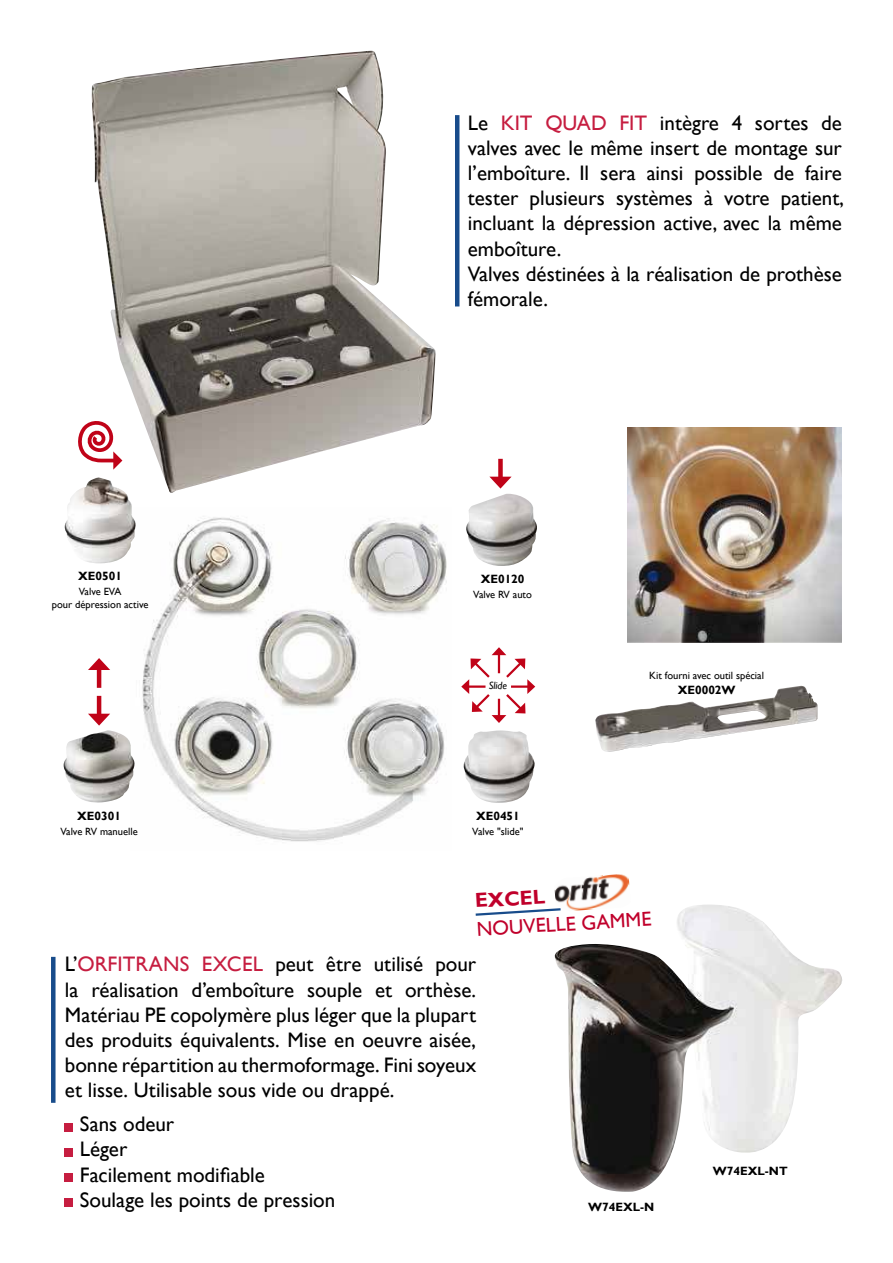
<style>
.page{position:relative;width:893px;height:1263px;background:#fff}
.page>*{position:absolute;margin:0;border:0;box-sizing:border-box;transform-origin:0 0}
.t1{font:21px/25.2px "Gill Sans";color:#000}
.t2{font:20.25px "Gill Sans";color:#c0002b}
.t3{font:700 20.25px "Gill Sans";color:#c0002b}
.t4{font:700 12px "Gill Sans";color:#000}
.t5{font:10.5px/12.6px "Gill Sans";color:#000;text-align:center}
.t6{font:italic 10.5px "Gill Sans";color:#000}
.s1{color:#c61d40}
</style>
<div class="page">
<img style="left:627px;top:427px;width:214px;height:215px">
<img style="left:142px;top:517px;width:305px;height:325px">
<hr style="left:455px;top:115px;width:4px;height:191px;background:#184c8b">
<img style="left:91px;top:51px;width:345px;height:442px">
<img style="left:64px;top:477px;width:74px;height:87px">
<img style="left:63px;top:730px;width:72px;height:73px">
<img style="left:463px;top:730px;width:72px;height:73px">
<img style="left:466px;top:494px;width:71px;height:72px">
<img style="left:595px;top:686px;width:223px;height:66px">
<div style="left:498px;top:459px;width:5px;height:22px;background:#c00318"></div>
<svg style="left:490px;top:477px;width:21px;height:12px"></svg>
<hr style="left:97px;top:696px;width:4px;height:22px;background:#c00318">
<svg style="left:88px;top:714px;width:22px;height:12px"></svg>
<hr style="left:97px;top:666px;width:4px;height:22px;background:#c00318">
<svg style="left:88px;top:658px;width:22px;height:12px"></svg>
<svg style="left:461px;top:647px;width:74px;height:76px"></svg>
<svg style="left:78px;top:416px;width:44px;height:54px"></svg>
<div style="left:65px;top:1123px;width:8px;height:8px;background:#c61d40"></div>
<div style="left:65px;top:1148px;width:8px;height:8px;background:#c61d40"></div>
<div style="left:65px;top:1173px;width:8px;height:8px;background:#c61d40"></div>
<div style="left:65px;top:1198px;width:8px;height:9px;background:#c61d40"></div>
<div style="left:51px;top:957px;width:5px;height:146px;background:#184c8b"></div>
<img style="left:554px;top:904px;width:288px;height:288px">
<svg style="left:475px;top:874px;width:165px;height:43px"></svg>
<p class="t4" style="left:78px;top:571px;width:45px">XE0501</p>
<p class="t5" style="left:52px;top:586px;width:98px">Valve EVA<br>pour dépression active</p>
<p class="t4" style="left:77px;top:811px;width:45px">XE0301</p>
<p class="t5" style="left:60px;top:826px;width:79px">Valve RV manuelle</p>
<p class="t1" style="left:468px;top:112px;width:378px">Le <span class="s1">KIT QUAD FIT</span> intègre 4 sortes de valves avec le même insert de montage sur l’emboîture. Il sera ainsi possible de faire tester plusieurs systèmes à votre patient, incluant la dépression active, avec la même emboîture.<br>Valves déstinées à la réalisation de prothèse fémorale.</p>
<p class="t4" style="left:481px;top:574px;width:45px">XE0120</p>
<p class="t5" style="left:473px;top:589px;width:60px">Valve RV auto</p>
<p class="t5" style="left:649px;top:670px;width:116px">Kit fourni avec outil spécial</p>
<p class="t6" style="left:489px;top:679px;width:20px">Slide</p>
<p class="t4" style="left:678px;top:684px;width:59px">XE0002W</p>
<p class="t4" style="left:476px;top:811px;width:45px">XE0451</p>
<p class="t5" style="left:472px;top:826px;width:53px">Valve "slide"</p>
<p class="t3" style="left:474px;top:892px;width:72px;rotate:-4deg">EXCEL</p>
<p class="t2" style="left:476px;top:921px;width:177px;rotate:-4deg">NOUVELLE GAMME</p>
<p class="t1" style="left:65px;top:953px;width:413px;text-align:justify">L’<span class="s1">ORFITRANS EXCEL</span> peut être utilisé pour la réalisation d’emboîture souple et orthèse.<br>Matériau PE copolymère plus léger que la plupart des produits équivalents. Mise en oeuvre aisée, bonne répartition au thermoformage. Fini soyeux et lisse. Utilisable sous vide ou drappé.</p>
<p class="t1" style="left:80px;top:1113px;width:257px">Sans odeur<br>Léger<br>Facilement modifiable<br>Soulage les points de pression</p>
<p class="t4" style="left:588px;top:1202px;width:68px">W74EXL-N</p>
<p class="t4" style="left:713px;top:1166px;width:76px">W74EXL-NT</p>
</div>
